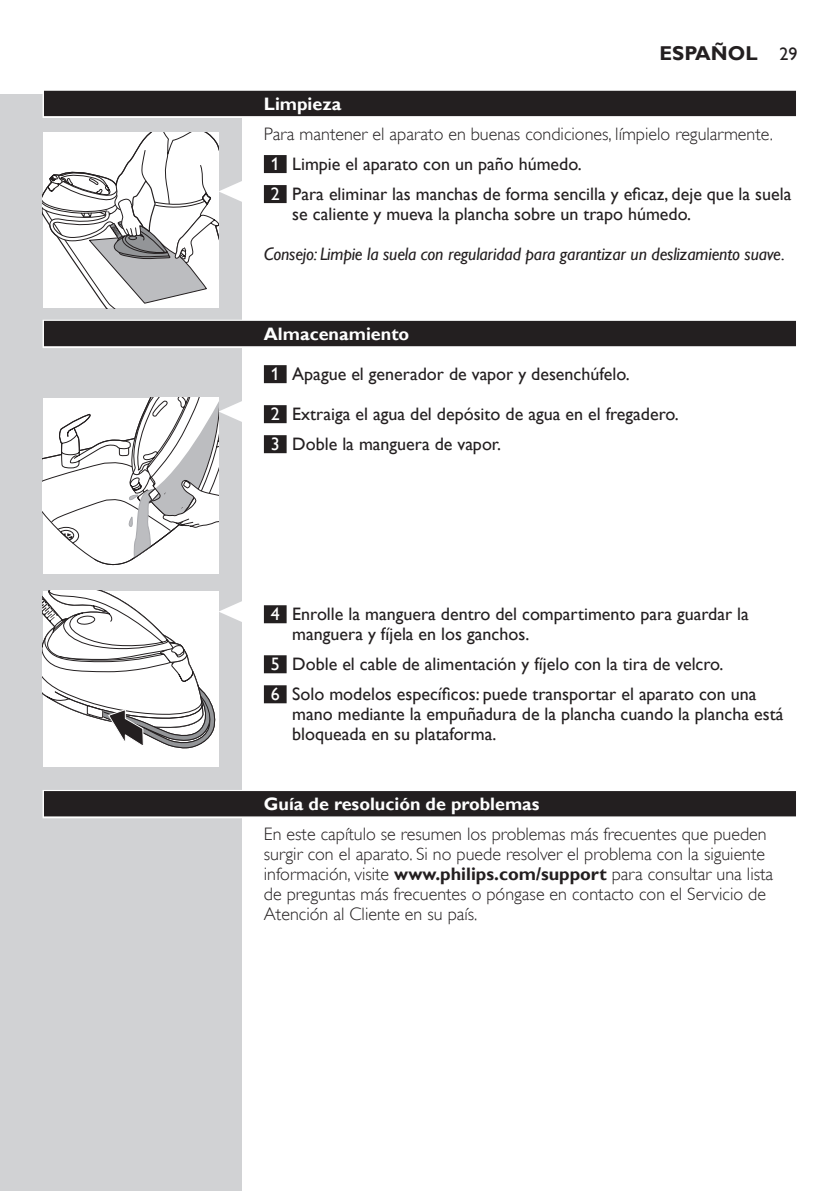
<style>
.page{position:relative;width:840px;height:1191px;background:#fff}
.page>*{position:absolute;margin:0;border:0;box-sizing:border-box;transform-origin:0 0}
.t1{font:700 20px "Gill Sans Alt One WGL";color:#231f20}
.t2{font:18px/30px "Gill Sans Alt One WGL";color:#231f20}
.t3{font:18px/20px "Gill Sans Alt One WGL Light";color:#231f20}
.t4{font:italic 18px "Gill Sans Alt One WGL";letter-spacing:-.01em;color:#231f20}
.t5{font:700 18px "Gill Sans Alt One WGL";color:#fff}
.s1{font-weight:400;font-size:18px}
.s2{color:#fff}
.s3{font-family:"Gill Sans Alt One WGL";font-weight:700}
</style>
<div class="page">
<div style="left:0;top:95px;width:241px;height:1096px;background:#d1d2d4"></div>
<hr style="left:0;top:0;width:1px;height:96px;background:#939598">
<div style="left:43px;top:90px;width:754px;height:28px;background:#e4e3e3"></div>
<div style="left:44px;top:91px;width:751px;height:25px;background:#231f20"></div>
<div style="left:264px;top:155px;width:22px;height:18px;background:#231f20"></div>
<div style="left:264px;top:185px;width:22px;height:18px;background:#231f20"></div>
<div style="left:43px;top:320px;width:754px;height:28px;background:#cdcccd"></div>
<div style="left:44px;top:321px;width:751px;height:25px;background:#231f20"></div>
<div style="left:264px;top:365px;width:22px;height:18px;background:#231f20"></div>
<div style="left:264px;top:405px;width:22px;height:18px;background:#231f20"></div>
<div style="left:264px;top:435px;width:22px;height:18px;background:#231f20"></div>
<div style="left:264px;top:605px;width:22px;height:18px;background:#231f20"></div>
<div style="left:264px;top:655px;width:22px;height:18px;background:#231f20"></div>
<div style="left:264px;top:685px;width:22px;height:18px;background:#231f20"></div>
<div style="left:43px;top:790px;width:754px;height:28px;background:#a09f9f"></div>
<div style="left:44px;top:791px;width:751px;height:25px;background:#231f20"></div>
<svg style="left:43px;top:133px;width:199px;height:175px;background:#dfdfdf"></svg>
<svg style="left:43px;top:398px;width:199px;height:175px;background:#e5e5e6"></svg>
<div style="left:43px;top:590px;width:175px;height:176px;background:#fff"></div>
<svg style="left:43px;top:590px;width:199px;height:158px"></svg>
<p class="t1" style="left:659px;top:40px;width:139px">ESPAÑOL <span class="s1">29</span></p>
<p class="t5" style="left:264px;top:92px;width:79px">Limpieza</p>
<p class="t3" style="left:264px;top:124px;width:510px">Para mantener el aparato en buenas condiciones, límpielo regularmente.</p>
<p class="t2" style="left:270px;top:149px;width:522px"><span class="s2">1</span> Limpie el aparato con un paño húmedo.<br><span class="s2">2</span> Para eliminar las manchas de forma sencilla y eficaz, deje que la suela</p>
<p class="t2" style="left:292px;top:199px;width:400px">se caliente y mueva la plancha sobre un trapo húmedo.</p>
<p class="t4" style="left:264px;top:241px;width:522px">Consejo: Limpie la suela con regularidad para garantizar un deslizamiento suave.</p>
<p class="t5" style="left:264px;top:322px;width:147px">Almacenamiento</p>
<p class="t2" style="left:270px;top:359px;width:360px"><span class="s2">1</span> Apague el generador de vapor y desenchúfelo.</p>
<p class="t2" style="left:270px;top:399px;width:409px"><span class="s2">2</span> Extraiga el agua del depósito de agua en el fregadero.<br><span class="s2">3</span> Doble la manguera de vapor.</p>
<p class="t2" style="left:292px;top:604px;width:458px;line-height:20px;text-indent:-22px"><span class="s2">4</span> Enrolle la manguera dentro del compartimento para guardar la manguera y fíjela en los ganchos.</p>
<p class="t2" style="left:270px;top:649px;width:487px"><span class="s2">5</span> Doble el cable de alimentación y fíjelo con la tira de velcro.<br><span class="s2">6</span> Solo modelos específicos: puede transportar el aparato con una</p>
<p class="t2" style="left:292px;top:704px;width:492px;line-height:20px">mano mediante la empuñadura de la plancha cuando la plancha está bloqueada en su plataforma.</p>
<p class="t5" style="left:264px;top:792px;width:277px">Guía de resolución de problemas</p>
<p class="t3" style="left:264px;top:824px;width:510px">En este capítulo se resumen los problemas más frecuentes que pueden surgir con el aparato. Si no puede resolver el problema con la siguiente información, visite <span class="s3">www.philips.com/support</span> para consultar una lista de preguntas más frecuentes o póngase en contacto con el Servicio de Atención al Cliente en su país.</p>
</div>
